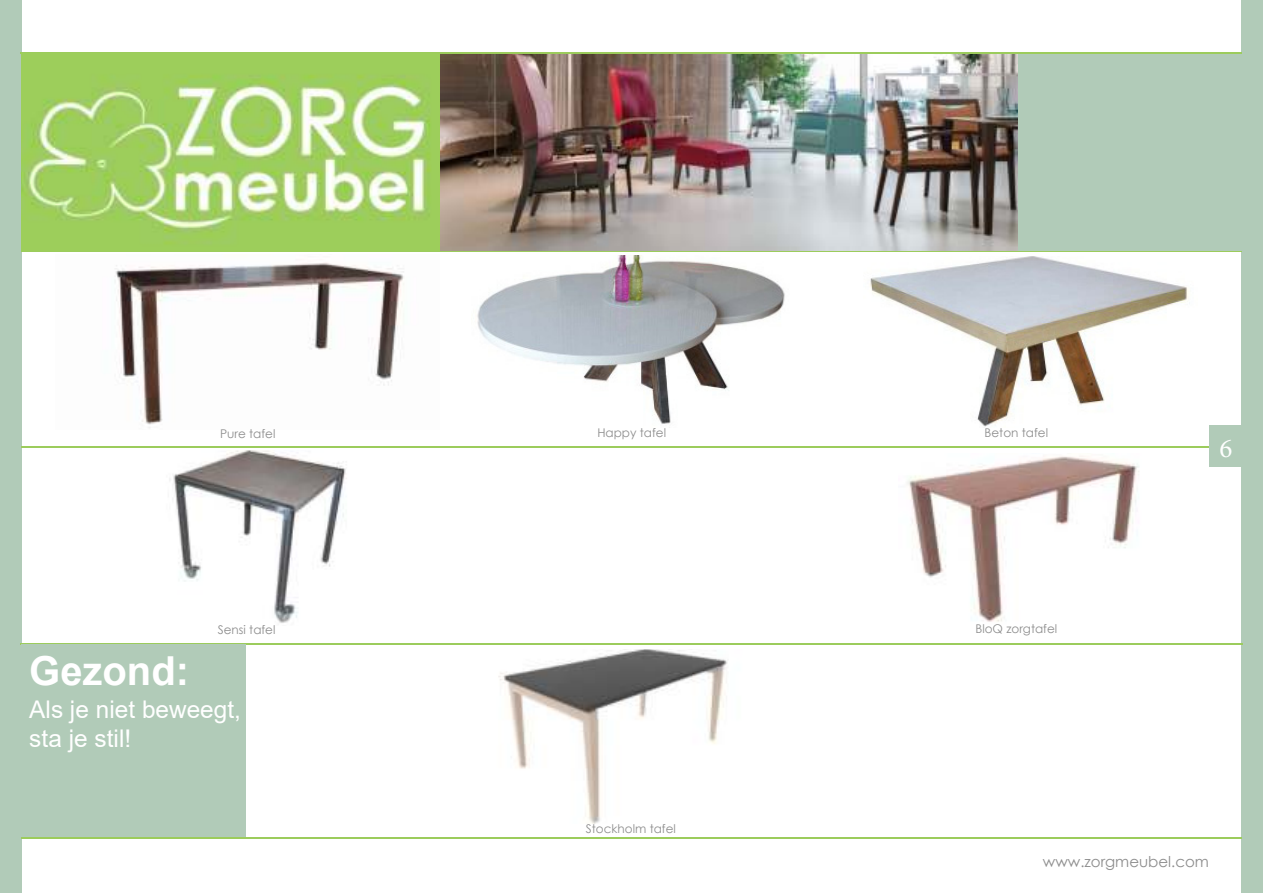
<style>
.page{position:relative;width:1263px;height:893px;background:#fff}
.page>*{position:absolute;margin:0;border:0;box-sizing:border-box;transform-origin:0 0}
.t1{font:700 39.9px "Arial";color:#fff}
.t2{font:27px "Minion Pro";color:#fff}
.t3{font:24.45px/29.2px "Arial";color:#fff}
.t4{font:15px "Century Gothic";color:#8d8d8d}
.t5{font:12px "Century Gothic";color:#8d8d8d}
</style>
<div class="page">
<div style="left:0;top:0;width:21px;height:893px;background:#b1cbb8"></div>
<div style="left:1242px;top:0;width:21px;height:893px;background:#b1cbb8"></div>
<div style="left:1209px;top:425px;width:33px;height:41px;background:#b1cbb8"></div>
<hr style="left:21px;top:250px;width:1221px;height:2px;background:#9ccc5c">
<hr style="left:21px;top:446px;width:1188px;height:2px;background:#9ccc5c">
<hr style="left:21px;top:643px;width:1222px;height:2px;background:#9ccc5c">
<hr style="left:21px;top:837px;width:1221px;height:2px;background:#9ccc5c">
<hr style="left:20px;top:52px;width:1222px;height:2px;background:#9ccc5c">
<img style="left:498px;top:649px;width:230px;height:175px">
<img style="left:907px;top:456px;width:232px;height:166px">
<img style="left:114px;top:262px;width:290px;height:166px">
<img style="left:870px;top:256px;width:319px;height:171px">
<img style="left:169px;top:451px;width:178px;height:172px">
<img style="left:477px;top:256px;width:308px;height:168px">
<img style="left:21px;top:54px;width:997px;height:196px">
<div style="left:21px;top:645px;width:225px;height:192px;background:#b1cbb8"></div>
<div style="left:1018px;top:54px;width:225px;height:197px;background:#b1cbb8"></div>
<p class="t5" style="left:220px;top:429px;width:57px">Pure tafel</p>
<p class="t5" style="left:597px;top:428px;width:70px">Happy tafel</p>
<p class="t5" style="left:984px;top:428px;width:65px">Beton tafel</p>
<h2 class="t2" style="left:1219px;top:431px;width:14px">6</h2>
<p class="t5" style="left:218px;top:625px;width:59px">Sensi tafel</p>
<p class="t5" style="left:975px;top:624px;width:83px">BloQ zorgtafel</p>
<h1 class="t1" style="left:29px;top:656px;width:161px">Gezond:</h1>
<h3 class="t3" style="left:29px;top:697px;width:213px">Als je niet beweegt, sta je stil!</h3>
<p class="t5" style="left:586px;top:824px;width:92px">Stockholm tafel</p>
<p class="t4" style="left:1043px;top:855px;width:168px">www.zorgmeubel.com</p>
</div>
